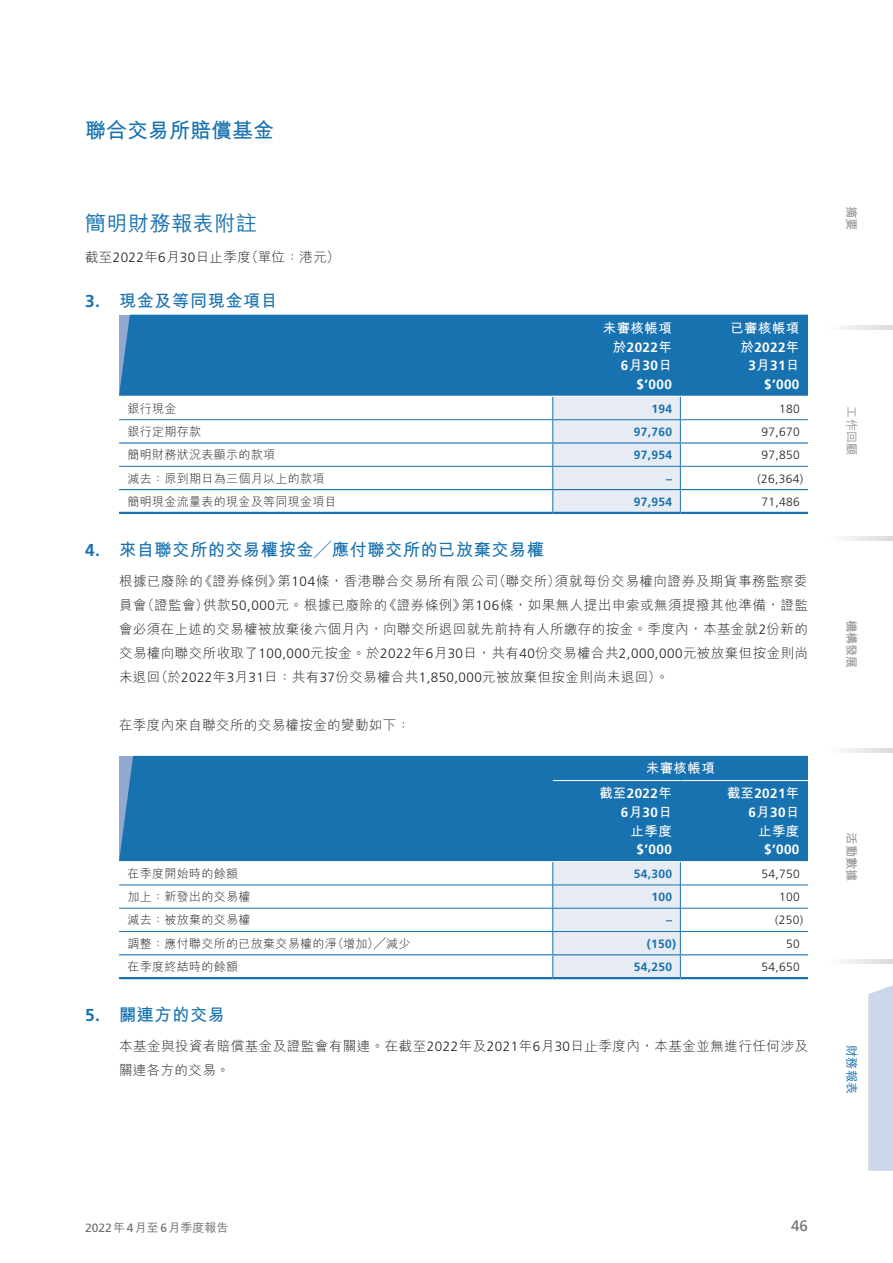
<style>
.page{position:relative;width:893px;height:1263px;background:#fff}
.page>*{position:absolute;margin:0;border:0;box-sizing:border-box;transform-origin:0 0}
.t1{font:700 21px "M Hei HK";color:#1872b0}
.t2{font:500 21px "M Hei HK";letter-spacing:.03em;color:#1872b0}
.t3{font:700 17.25px "M Hei HK";letter-spacing:.03em;color:#1872b0}
.t4{font:15px "Frutiger LT Std";color:#6c6d70}
.t5{font:300 13.5px/24px "M Hei HK";letter-spacing:.035em;color:#231f20;text-align:justify}
.t6{font:700 13.5px/18.8px "Frutiger LT Std";letter-spacing:.03em;color:#fff;text-align:right}
.t7{font:700 13.5px "M Hei HK";letter-spacing:.03em;color:#fff}
.t8{font:700 12.15px "M Hei HK";color:#939598}
.t9{font:500 12.15px "M Hei HK";color:#939598}
.t10{font:500 12.15px "M Hei HK";color:#1872b0}
.t11{font:300 12px "M Hei HK";letter-spacing:.03em;color:#231f20}
.t12{font:300 12px "Frutiger LT Std";letter-spacing:.03em;color:#231f20}
.t13{font:700 12px "Frutiger LT Std";letter-spacing:.03em;color:#1872b0}
.t14{font:500 12px "M Hei HK";color:#6c6d70}
.s1{font-family:"Frutiger LT Std"}
.s2{font-family:"M Hei HK"}
.s3{font-family:"Frutiger LT Std";font-weight:400}
</style>
<div class="page">
<svg style="left:845px;top:325px;width:48px;height:4px"></svg>
<svg style="left:845px;top:537px;width:48px;height:4px"></svg>
<svg style="left:845px;top:748px;width:48px;height:4px"></svg>
<svg style="left:845px;top:959px;width:48px;height:5px"></svg>
<svg style="left:868px;top:985px;width:25px;height:186px;background:#cfd8ea"></svg>
<div style="left:119px;top:315px;width:689px;height:80px;background:#1872b0"></div>
<div style="left:119px;top:756px;width:689px;height:105px;background:#1872b0"></div>
<hr style="left:119px;top:419px;width:433px;height:1px;background:#1872b0">
<hr style="left:681px;top:419px;width:127px;height:1px;background:#1872b0">
<hr style="left:119px;top:466px;width:433px;height:1px;background:#1872b0">
<hr style="left:681px;top:466px;width:127px;height:1px;background:#1872b0">
<svg style="left:552px;top:397px;width:129px;height:115px;background:#dee6f1"></svg>
<hr style="left:119px;top:442px;width:434px;height:2px;background:#1872b0">
<hr style="left:553px;top:442px;width:127px;height:2px;background:#1872b0">
<hr style="left:680px;top:442px;width:128px;height:2px;background:#1872b0">
<hr style="left:119px;top:489px;width:434px;height:1px;background:#1872b0">
<hr style="left:553px;top:489px;width:127px;height:1px;background:#1872b0">
<hr style="left:680px;top:489px;width:128px;height:1px;background:#1872b0">
<hr style="left:119px;top:512px;width:434px;height:2px;background:#1872b0">
<hr style="left:553px;top:512px;width:127px;height:2px;background:#1872b0">
<hr style="left:680px;top:512px;width:128px;height:2px;background:#1872b0">
<hr style="left:119px;top:885px;width:433px;height:1px;background:#1872b0">
<hr style="left:681px;top:885px;width:127px;height:1px;background:#1872b0">
<div style="left:552px;top:862px;width:129px;height:115px;background:#e6ebf4"></div>
<hr style="left:119px;top:954px;width:434px;height:1px;background:#1872b0">
<hr style="left:553px;top:954px;width:127px;height:1px;background:#1872b0">
<hr style="left:680px;top:954px;width:128px;height:1px;background:#1872b0">
<hr style="left:119px;top:931px;width:434px;height:1px;background:#1872b0">
<hr style="left:553px;top:931px;width:127px;height:1px;background:#1872b0">
<hr style="left:680px;top:931px;width:128px;height:1px;background:#1872b0">
<hr style="left:119px;top:908px;width:434px;height:1px;background:#1872b0">
<hr style="left:553px;top:908px;width:127px;height:1px;background:#1872b0">
<hr style="left:680px;top:908px;width:128px;height:1px;background:#1872b0">
<hr style="left:119px;top:977px;width:434px;height:2px;background:#1872b0">
<hr style="left:553px;top:977px;width:127px;height:2px;background:#1872b0">
<hr style="left:680px;top:977px;width:128px;height:2px;background:#1872b0">
<hr style="left:553px;top:780px;width:127px;height:1px;background:#fff">
<hr style="left:680px;top:780px;width:128px;height:1px;background:#fff">
<h1 class="t1" style="left:85px;top:115px;width:190px">聯合交易所賠償基金</h1>
<h1 class="t2" style="left:85px;top:208px;width:174px">簡明財務報表附註</h1>
<p class="t5" style="left:85px;top:244px;width:256px">截至<span class="s1">2022</span>年<span class="s1">6</span>月<span class="s1">30</span>日止季度（單位：港元）</p>
<p class="t3" style="left:85px;top:288px;width:195px"><span class="s1">3.</span> 現金及等同現金項目</p>
<p class="t7" style="left:603px;top:318px;width:71px">未審核帳項</p>
<p class="t6" style="left:613px;top:338px;width:60px"><span class="s2">於</span>2022<span class="s2">年<br></span>6<span class="s2">月</span>30<span class="s2">日</span>$’000</p>
<p class="t7" style="left:730px;top:318px;width:71px">已審核帳項</p>
<p class="t6" style="left:740px;top:338px;width:60px"><span class="s2">於</span>2022<span class="s2">年<br></span>3<span class="s2">月</span>31<span class="s2">日</span>$’000</p>
<p class="t11" style="left:128px;top:400px;width:51px">銀行現金</p>
<p class="t13" style="left:652px;top:401px;width:22px">194</p>
<p class="t12" style="left:779px;top:402px;width:22px">180</p>
<p class="t11" style="left:128px;top:423px;width:75px">銀行定期存款</p>
<p class="t13" style="left:634px;top:425px;width:40px">97,760</p>
<p class="t12" style="left:761px;top:425px;width:40px">97,670</p>
<p class="t11" style="left:128px;top:446px;width:149px">簡明財務狀況表顯示的款項</p>
<p class="t13" style="left:634px;top:448px;width:40px">97,954</p>
<p class="t12" style="left:761px;top:448px;width:40px">97,850</p>
<p class="t11" style="left:128px;top:470px;width:199px">減去：原到期日為三個月以上的款項</p>
<p class="t13" style="left:666px;top:471px;width:7px">–</p>
<p class="t12" style="left:757px;top:472px;width:47px">(26,364)</p>
<p class="t11" style="left:128px;top:493px;width:211px">簡明現金流量表的現金及等同現金項目</p>
<p class="t13" style="left:634px;top:495px;width:40px">97,954</p>
<p class="t12" style="left:761px;top:495px;width:40px">71,486</p>
<p class="t3" style="left:85px;top:537px;width:461px"><span class="s1">4.</span> 來自聯交所的交易權按金╱應付聯交所的已放棄交易權</p>
<p class="t5" style="left:119px;top:568px;width:690px">根據已廢除的《證券條例》第<span class="s1">104</span>條，香港聯合交易所有限公司（聯交所）須就每份交易權向證券及期貨事務監察委員會（證監會）供款<span class="s1">50,000</span>元。根據已廢除的《證券條例》第<span class="s1">106</span>條，如果無人提出申索或無須提撥其他準備，證監會必須在上述的交易權被放棄後六個月內，向聯交所退回就先前持有人所繳存的按金。季度內，本基金就<span class="s1">2</span>份新的交易權向聯交所收取了<span class="s1">100,000</span>元按金。於<span class="s1">2022</span>年<span class="s1">6</span>月<span class="s1">30</span>日，共有<span class="s1">40</span>份交易權合共<span class="s1">2,000,000</span>元被放棄但按金則尚未退回（於<span class="s1">2022</span>年<span class="s1">3</span>月<span class="s1">31</span>日：共有<span class="s1">37</span>份交易權合共<span class="s1">1,850,000</span>元被放棄但按金則尚未退回）。</p>
<p class="t5" style="left:119px;top:712px;width:293px">在季度內來自聯交所的交易權按金的變動如下：</p>
<p class="t7" style="left:646px;top:758px;width:71px">未審核帳項</p>
<p class="t6" style="left:599px;top:784px;width:74px"><span class="s2">截至</span>2022<span class="s2">年<br></span>6<span class="s2">月</span>30<span class="s2">日</span></p>
<p class="t7" style="left:631px;top:821px;width:43px">止季度</p>
<p class="t6" style="left:637px;top:840px;width:37px">$’000</p>
<p class="t6" style="left:727px;top:784px;width:74px"><span class="s2">截至</span>2021<span class="s2">年<br></span>6<span class="s2">月</span>30<span class="s2">日</span></p>
<p class="t7" style="left:758px;top:821px;width:43px">止季度</p>
<p class="t6" style="left:764px;top:840px;width:37px">$’000</p>
<p class="t11" style="left:128px;top:865px;width:112px">在季度開始時的餘額</p>
<p class="t13" style="left:634px;top:867px;width:40px">54,300</p>
<p class="t12" style="left:761px;top:867px;width:40px">54,750</p>
<p class="t11" style="left:128px;top:888px;width:125px">加上：新發出的交易權</p>
<p class="t13" style="left:652px;top:890px;width:22px">100</p>
<p class="t12" style="left:779px;top:890px;width:22px">100</p>
<p class="t11" style="left:128px;top:912px;width:125px">減去：被放棄的交易權</p>
<p class="t13" style="left:666px;top:913px;width:7px">–</p>
<p class="t12" style="left:775px;top:913px;width:30px">(250)</p>
<p class="t11" style="left:128px;top:935px;width:284px">調整：應付聯交所的已放棄交易權的淨（增加）╱減少</p>
<p class="t13" style="left:647px;top:936px;width:31px">(150)</p>
<p class="t12" style="left:786px;top:937px;width:15px">50</p>
<p class="t11" style="left:128px;top:958px;width:112px">在季度終結時的餘額</p>
<p class="t13" style="left:634px;top:960px;width:40px">54,250</p>
<p class="t12" style="left:761px;top:960px;width:40px">54,650</p>
<p class="t3" style="left:85px;top:1002px;width:141px"><span class="s1">5.</span> 關連方的交易</p>
<p class="t5" style="left:119px;top:1034px;width:690px">本基金與投資者賠償基金及證監會有關連。在截至<span class="s1">2022</span>年及<span class="s1">2021</span>年<span class="s1">6</span>月<span class="s1">30</span>日止季度內，本基金並無進行任何涉及關連各方的交易。</p>
<p class="t8" style="left:860px;top:206px;width:26px;rotate:90deg">摘要</p>
<p class="t9" style="left:860px;top:406px;width:51px;rotate:90deg">工作回顧</p>
<p class="t8" style="left:860px;top:620px;width:50px;rotate:90deg">機構發展</p>
<p class="t8" style="left:860px;top:832px;width:50px;rotate:90deg">活動數據</p>
<p class="t10" style="left:860px;top:1045px;width:51px;rotate:90deg">財務報表</p>
<p class="t14" style="left:85px;top:1218px;width:145px"><span class="s3">2022</span>年<span class="s3">4</span>月至<span class="s3">6</span>月季度報告</p>
<p class="t4" style="left:791px;top:1217px;width:18px">46</p>
</div>
